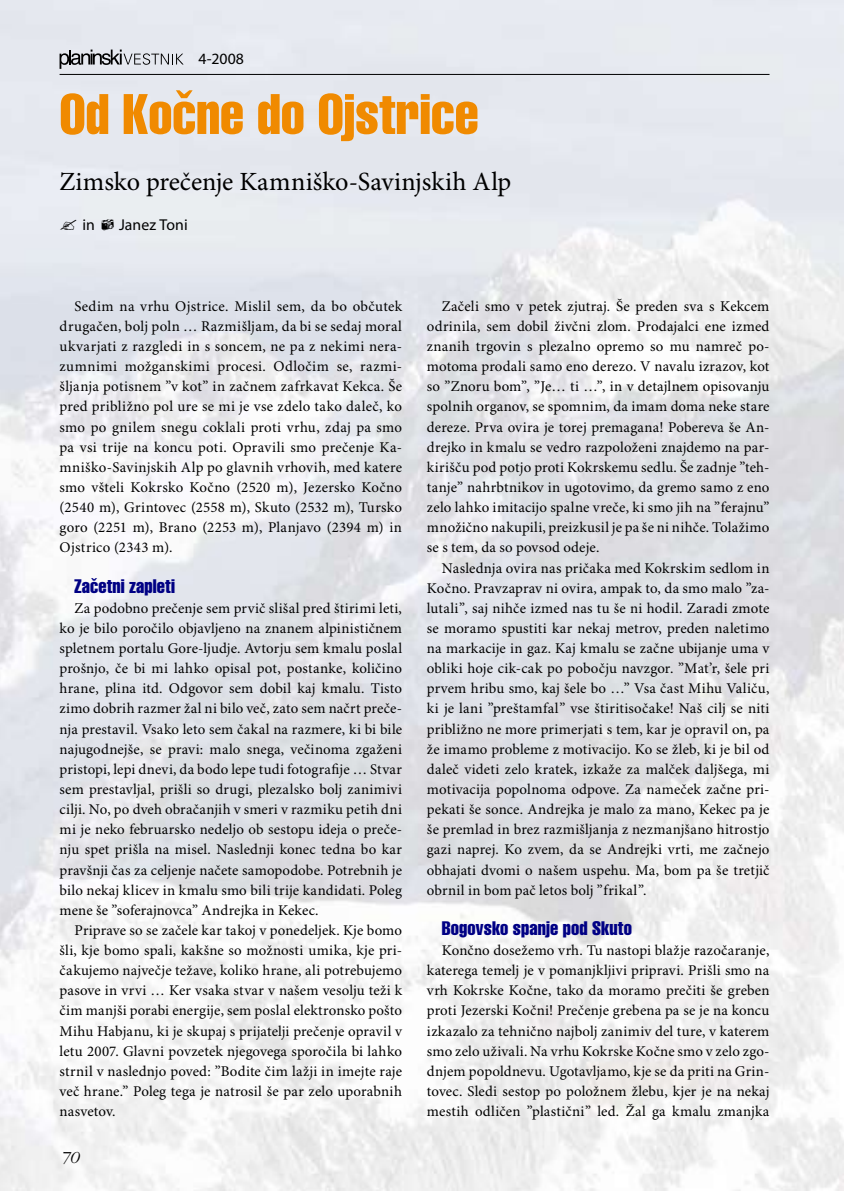
<style>
.page{position:relative;width:844px;height:1191px;background:#fff}
.page>*{position:absolute;margin:0;border:0;box-sizing:border-box;transform-origin:0 0}
.t1{font:extra-condensed 56px "SS Helvetica";color:#f08a00}
.t2{font:26.25px "Minion Pro";color:#000}
.t3{font:extra-condensed 19.25px "SS Helvetica";letter-spacing:.005em;color:#000084}
.t4{font:italic 300 17.5px "SS Garamond";color:#000}
.t5{font:15.75px "Myriad Pro";color:#000}
.t6{font:14.88px/20.1px "Minion Pro";letter-spacing:.015em;color:#000;text-align:justify}
</style>
<div class="page">
<hr style="left:60px;top:74px;width:709px;height:1px;background:#000">
<svg style="left:60px;top:50px;width:123px;height:19px;background:#afb2b7"></svg>
<svg style="left:60px;top:219px;width:16px;height:11px"></svg>
<svg style="left:102px;top:219px;width:12px;height:11px"></svg>
<p class="t5" style="left:198px;top:49px;width:47px">4-2008</p>
<h1 class="t1" style="left:60px;top:78px;width:420px">Od Ko~ne do Ojstrice</h1>
<h2 class="t2" style="left:60px;top:165px;width:453px">Zimsko prečenje Kamniško-Savinjskih Alp</h2>
<p class="t5" style="left:82px;top:215px;width:14px">in</p>
<p class="t5" style="left:119px;top:215px;width:70px">Janez Toni</p>
<p class="t6" style="left:60px;top:296px;width:344px;text-indent:15px">Sedim na vrhu Ojstrice. Mislil sem, da bo občutek drugačen, bolj poln … Razmišljam, da bi se sedaj moral ukvarjati z razgledi in s soncem, ne pa z nekimi nera&shy;zumnimi možganskimi procesi. Odločim se, razmi&shy;šljanja potisnem ”v kot” in začnem zafrkavat Kekca. Še pred približno pol ure se mi je vse zdelo tako daleč, ko smo po gnilem snegu coklali proti vrhu, zdaj pa smo pa vsi trije na koncu poti. Opravili smo prečenje Ka&shy;mniško-Savinjskih Alp po glavnih vrhovih, med katere smo všteli Kokrsko Kočno (2520 m), Jezersko Kočno (2540 m), Grintovec (2558 m), Skuto (2532 m), Tursko goro (2251 m), Brano (2253 m), Planjavo (2394 m) in Ojstrico (2343 m).</p>
<p class="t3" style="left:74px;top:573px;width:102px">Za~etni zapleti</p>
<p class="t6" style="left:60px;top:598px;width:344px;text-indent:15px">Za podobno prečenje sem prvič slišal pred štirimi leti, ko je bilo poročilo objavljeno na znanem alpinističnem spletnem portalu Gore-ljudje. Avtorju sem kmalu poslal prošnjo, če bi mi lahko opisal pot, postanke, količino hrane, plina itd. Odgovor sem dobil kaj kmalu. Tisto zimo dobrih razmer žal ni bilo več, zato sem načrt preče&shy;nja prestavil. Vsako leto sem čakal na razmere, ki bi bile najugodnejše, se pravi: malo snega, večinoma zgaženi pristopi, lepi dnevi, da bodo lepe tudi fotografije … Stvar sem prestavljal, prišli so drugi, plezalsko bolj zanimivi cilji. No, po dveh obračanjih v smeri v razmiku petih dni mi je neko februarsko nedeljo ob sestopu ideja o preče&shy;nju spet prišla na misel. Naslednji konec tedna bo kar pravšnji čas za celjenje načete samopodobe. Potrebnih je bilo nekaj klicev in kmalu smo bili trije kandidati. Poleg mene še ”soferajnovca” Andrejka in Kekec.</p>
<p class="t6" style="left:60px;top:920px;width:344px;text-indent:15px">Priprave so se začele kar takoj v ponedeljek. Kje bomo šli, kje bomo spali, kakšne so možnosti umika, kje pri&shy;čakujemo največje težave, koliko hrane, ali potrebujemo pasove in vrvi … Ker vsaka stvar v našem vesolju teži k čim manjši porabi energije, sem poslal elektronsko pošto Mihu Habjanu, ki je skupaj s prijatelji prečenje opravil v letu 2007. Glavni povzetek njegovega sporočila bi lahko strnil v naslednjo poved: ”Bodite čim lažji in imejte raje več hrane.” Poleg tega je natrosil še par zelo uporabnih nasvetov.</p>
<p class="t4" style="left:60px;top:1147px;width:21px">70</p>
<p class="t6" style="left:427px;top:296px;width:344px;text-indent:15px">Začeli smo v petek zjutraj. Še preden sva s Kekcem odrinila, sem dobil živčni zlom. Prodajalci ene izmed znanih trgovin s plezalno opremo so mu namreč po&shy;motoma prodali samo eno derezo. V navalu izrazov, kot so ”Znoru bom”, ”Je… ti …”, in v detajlnem opisovanju spolnih organov, se spomnim, da imam doma neke stare dereze. Prva ovira je torej premagana! Pobereva še An&shy;drejko in kmalu se vedro razpoloženi znajdemo na par&shy;kirišču pod potjo proti Kokrskemu sedlu. Še zadnje ”teh&shy;tanje” nahrbtnikov in ugotovimo, da gremo samo z eno zelo lahko imitacijo spalne vreče, ki smo jih na ”ferajnu” množično nakupili, preizkusil je pa še ni nihče. Tolažimo se s tem, da so povsod odeje.</p>
<p class="t6" style="left:427px;top:558px;width:344px;text-indent:15px">Naslednja ovira nas pričaka med Kokrskim sedlom in Kočno. Pravzaprav ni ovira, ampak to, da smo malo ”za&shy;lutali”, saj nihče izmed nas tu še ni hodil. Zaradi zmote se moramo spustiti kar nekaj metrov, preden naletimo na markacije in gaz. Kaj kmalu se začne ubijanje uma v obliki hoje cik-cak po pobočju navzgor. ”Mat’r, šele pri prvem hribu smo, kaj šele bo …” Vsa čast Mihu Valiču, ki je lani ”preštamfal” vse štiritisočake! Naš cilj se niti približno ne more primerjati s tem, kar je opravil on, pa že imamo probleme z motivacijo. Ko se žleb, ki je bil od daleč videti zelo kratek, izkaže za malček daljšega, mi motivacija popolnoma odpove. Za nameček začne pri&shy;pekati še sonce. Andrejka je malo za mano, Kekec pa je še premlad in brez razmišljanja z nezmanjšano hitrostjo gazi naprej. Ko zvem, da se Andrejki vrti, me začnejo obhajati dvomi o našem uspehu. Ma, bom pa še tretjič obrnil in bom pač letos bolj ”frikal”.</p>
<p class="t3" style="left:441px;top:915px;width:191px">Bogovsko spanje pod Skuto</p>
<p class="t6" style="left:427px;top:940px;width:344px;text-indent:15px">Končno dosežemo vrh. Tu nastopi blažje razočaranje, katerega temelj je v pomanjkljivi pripravi. Prišli smo na vrh Kokrske Kočne, tako da moramo prečiti še greben proti Jezerski Kočni! Prečenje grebena pa se je na koncu izkazalo za tehnično najbolj zanimiv del ture, v katerem smo zelo uživali. Na vrhu Kokrske Kočne smo v zelo zgo&shy;dnjem popoldnevu. Ugotavljamo, kje se da priti na Grin&shy;tovec. Sledi sestop po položnem žlebu, kjer je na nekaj mestih odličen ”plastični” led. Žal ga kmalu zmanjka</p>
</div>
